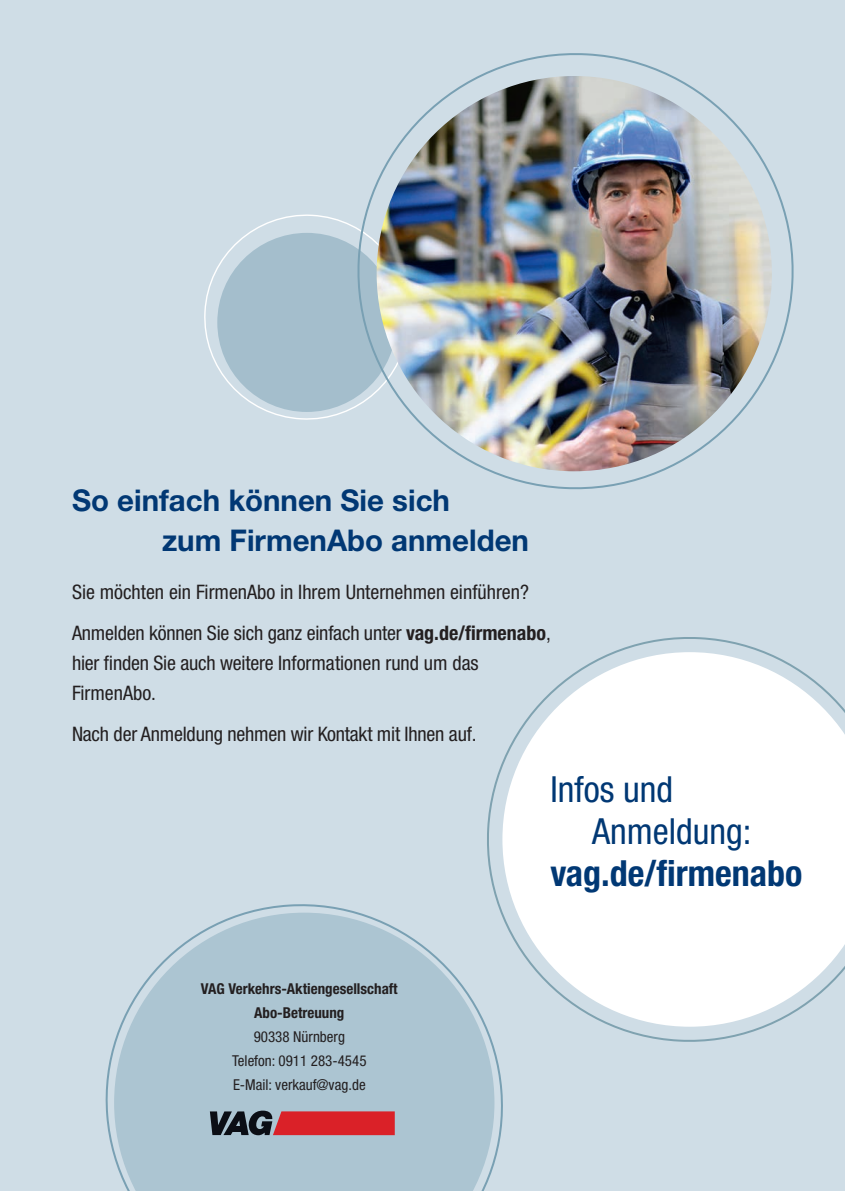
<style>
.page{position:relative;width:845px;height:1191px;background:#cfdde6}
.page>*{position:absolute;margin:0;border:0;box-sizing:border-box;transform-origin:0 0}
.t1{font:condensed 36px/42px "Helvetica Neue";color:#013874}
.t2{font:700 condensed 36px "Helvetica Neue";color:#013874}
.t3{font:700 30px/40px "Helvetica Neue";color:#013874}
.t4{font:condensed 20px/41.4px "Helvetica Neue";letter-spacing:-.01em;color:#231f20}
.t5{font:condensed 15px/24px "Helvetica Neue";color:#231f20;text-align:center}
.t6{font:700 condensed 15px/24px "Helvetica Neue";color:#231f20;text-align:center}
.s1{font-weight:700}
</style>
<div class="page">
<svg style="left:487px;top:637px;width:281px;height:405px"></svg>
<svg style="left:502px;top:652px;width:343px;height:374px;fill:#fff"></svg>
<svg style="left:204px;top:214px;width:148px;height:206px"></svg>
<div style="left:217px;top:233px;width:179px;height:179px;background:#a4becc;border-radius:50%"></div>
<svg style="left:105px;top:898px;width:405px;height:267px"></svg>
<svg style="left:114px;top:912px;width:380px;height:279px;fill:#acc5d2"></svg>
<svg style="left:210px;top:1110px;width:185px;height:25px;background:#a33941"></svg>
<img style="left:352px;top:53px;width:442px;height:437px">
<h2 class="t3" style="left:162px;top:480px;width:368px;text-indent:-90px">So einfach können Sie sich<br>zum FirmenAbo anmelden</h2>
<p class="t4" style="left:72px;top:570px;width:480px">Sie möchten ein FirmenAbo in Ihrem Unternehmen einführen?<br>Anmelden können Sie sich ganz einfach unter <span class="s1">vag.de/firmenabo</span>,</p>
<p class="t4" style="left:72px;top:647px;width:408px;line-height:30px">hier finden Sie auch weitere Informationen rund um das<br>FirmenAbo.</p>
<p class="t4" style="left:72px;top:713px;width:406px">Nach der Anmeldung nehmen wir Kontakt mit Ihnen auf.</p>
<p class="t6" style="left:201px;top:976px;width:198px">VAG Verkehrs-Aktiengesellschaft<br>Abo-Betreuung</p>
<p class="t5" style="left:232px;top:1024px;width:136px">90338 Nürnberg<br>Telefon: 0911 283-4545<br>E-Mail: verkauf@vag.de</p>
<h1 class="t1" style="left:592px;top:768px;width:161px;text-indent:-42px">Infos und<br>Anmeldung:</h1>
<h1 class="t2" style="left:550px;top:851px;width:253px">vag.de/firmenabo</h1>
</div>
